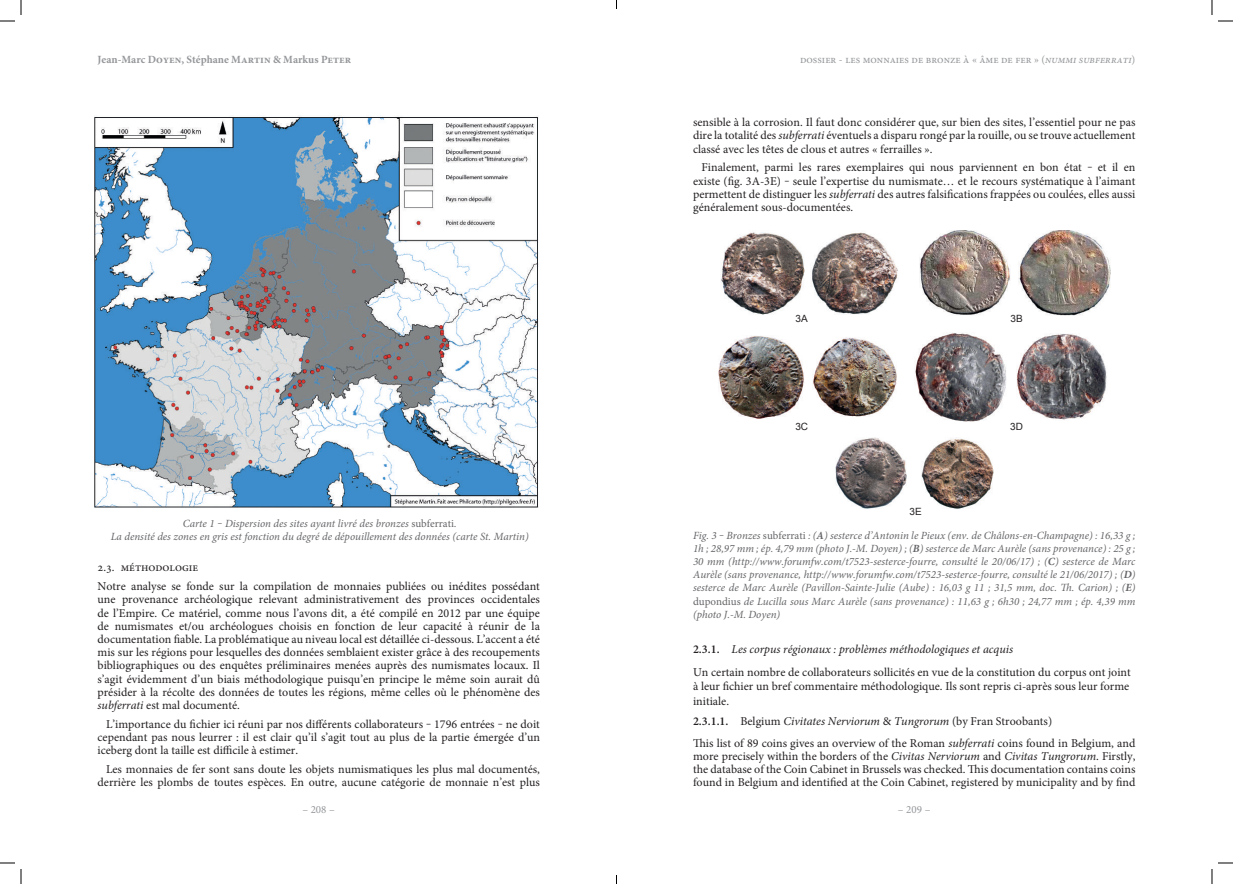
<style>
.page{position:relative;width:1233px;height:884px;background:#fff}
.page>*{position:absolute;margin:0;border:0;box-sizing:border-box;transform-origin:0 0}
.t1{font:12px/13.2px "Minion Pro";color:#231f20;text-align:justify}
.t2{font:italic 11px/13.2px "Minion Pro";color:#646568;text-align:center}
.t3{font:11px "Minion Pro";color:#949699}
.t4{font:700 11px "Minion Pro";color:#949699}
.t5{font:10px "Arial";color:#231f20}
.s1{font-style:italic}
.s2{font-style:normal}
.s3{font-weight:700}
.s4{font-weight:600}
</style>
<div class="page">
<img style="left:94px;top:117px;width:444px;height:390px">
<img style="left:720px;top:232px;width:85px;height:83px">
<img style="left:812px;top:232px;width:86px;height:82px">
<img style="left:919px;top:231px;width:91px;height:84px">
<img style="left:1019px;top:231px;width:91px;height:85px">
<img style="left:718px;top:336px;width:86px;height:82px">
<img style="left:813px;top:337px;width:83px;height:79px">
<img style="left:915px;top:333px;width:91px;height:89px">
<img style="left:1017px;top:334px;width:90px;height:86px">
<img style="left:835px;top:438px;width:71px;height:70px">
<img style="left:921px;top:439px;width:73px;height:70px">
<svg style="left:1218px;top:20px;width:15px;height:2px"></svg>
<svg style="left:1218px;top:862px;width:15px;height:2px"></svg>
<svg style="left:0;top:0;width:22px;height:22px"></svg>
<svg style="left:0;top:862px;width:22px;height:22px"></svg>
<svg style="left:1211px;top:0;width:1px;height:15px"></svg>
<svg style="left:1211px;top:869px;width:1px;height:15px"></svg>
<p class="t4" style="left:98px;top:52px;width:255px">Jean-Marc Doyen, Stéphane Martin &amp; Markus Peter</p>
<p class="t3" style="left:800px;top:52px;width:337px">Dossier - les monnaies de bronze à « âme de fer » (<span class="s1">nummi subferrati</span>)</p>
<p class="t1" style="left:693px;top:116px;width:444px">sensible à la corrosion. Il faut donc considérer que, sur bien des sites, l’essentiel pour ne pas dire la totalité des <span class="s1">subferrati</span> éventuels a disparu rongé par la rouille, ou se trouve actuellement classé avec les têtes de clous et autres « ferrailles ».</p>
<p class="t1" style="left:693px;top:161px;width:444px;text-indent:9px">Finalement, parmi les rares exemplaires qui nous parviennent en bon état ‒ et il en existe (fig. 3A-3E) ‒ seule l’expertise du numismate… et le recours systématique à l’aimant permettent de distinguer les <span class="s1">subferrati</span> des autres falsifications frappées ou coulées, elles aussi généralement sous-documentées.</p>
<p class="t5" style="left:795px;top:311px;width:14px">3A</p>
<p class="t5" style="left:1010px;top:311px;width:14px">3B</p>
<p class="t5" style="left:795px;top:420px;width:14px">3C</p>
<p class="t5" style="left:1010px;top:420px;width:14px">3D</p>
<p class="t5" style="left:909px;top:505px;width:14px">3E</p>
<p class="t2" style="left:111px;top:517px;width:419px">Carte 1 ‒ Dispersion des sites ayant livré des bronzes <span class="s2">subferrati</span>.<br>La densité des zones en gris est fonction du degré de dépouillement des données (carte St. Martin)</p>
<p class="t2" style="left:693px;top:528px;width:444px;text-align:justify">Fig. 3 ‒ Bronzes <span class="s2">subferrati</span> : (<span class="s3">A</span>) sesterce d’Antonin le Pieux (env. de Châlons-en-Champagne) : 16,33 g ; 1h ; 28,97 mm ; ép. 4,79 mm (photo J.-M. Doyen) ; (<span class="s3">B</span>) sesterce de Marc Aurèle (sans provenance) : 25 g ; 30 mm (http://www.forumfw.com/t7523-sesterce-fourre, consulté le 20/06/17) ; (<span class="s3">C</span>) sesterce de Marc Aurèle (sans provenance, http://www.forumfw.com/t7523-sesterce-fourre, consulté le 21/06/2017) ; (<span class="s3">D</span>) sesterce de Marc Aurèle (Pavillon-Sainte-Julie (Aube) : 16,03 g 11 ; 31,5 mm, doc. Th. Carion) ; (<span class="s3">E</span>) <span class="s2">dupondius</span> de Lucilla sous Marc Aurèle (sans provenance) : 11,63 g ; 6h30 ; 24,77 mm ; ép. 4,39 mm (photo J.-M. Doyen)</p>
<p class="t1" style="left:98px;top:558px;width:444px;line-height:18.9px">2.3. Méthodologie<br>Notre analyse se fonde sur la compilation de monnaies publiées ou inédites possédant</p>
<p class="t1" style="left:98px;top:593px;width:444px">une provenance archéologique relevant administrativement des provinces occidentales de l’Empire. Ce matériel, comme nous l’avons dit, a été compilé en 2012 par une équipe de numismates et/ou archéologues choisis en fonction de leur capacité à réunir de la documentation fiable. La problématique au niveau local est détaillée ci-dessous. L’accent a été mis sur les régions pour lesquelles des données semblaient exister grâce à des recoupements bibliographiques ou des enquêtes préliminaires menées auprès des numismates locaux. Il s’agit évidemment d’un biais méthodologique puisqu’en principe le même soin aurait dû présider à la récolte des données de toutes les régions, même celles où le phénomène des <span class="s1">subferrati</span> est mal documenté.</p>
<p class="t1" style="left:98px;top:718px;width:444px;text-indent:9px">L’importance du fichier ici réuni par nos différents collaborateurs ‒ 1796 entrées ‒ ne doit cependant pas nous leurrer : il est clair qu’il s’agit tout au plus de la partie émergée d’un iceberg dont la taille est difficile à estimer.</p>
<p class="t1" style="left:98px;top:763px;width:444px;text-align:right">Les monnaies de fer sont sans doute les objets numismatiques les plus mal documentés, derrière les plombs de toutes espèces. En outre, aucune catégorie de monnaie n’est plus</p>
<p class="t1" style="left:693px;top:638px;width:439px;line-height:22.9px"><span class="s4">2.3.1.</span> <span class="s1">Les corpus régionaux : problèmes méthodologiques et acquis<br></span>Un certain nombre de collaborateurs sollicités en vue de la constitution du corpus ont joint</p>
<p class="t1" style="left:693px;top:679px;width:438px;line-height:14.4px">à leur fichier un bref commentaire méthodologique. Ils sont repris ci-après sous leur forme initiale.</p>
<p class="t1" style="left:693px;top:710px;width:444px;line-height:21.7px"><span class="s4">2.3.1.1.</span> Belgium <span class="s1">Civitates Nerviorum</span> &amp; <span class="s1">Tungrorum</span> (by Fran Stroobants)<br>This list of 89 coins gives an overview of the Roman <span class="s1">subferrati</span> coins found in Belgium, and</p>
<p class="t1" style="left:693px;top:750px;width:444px">more precisely within the borders of the <span class="s1">Civitas Nerviorum</span> and <span class="s1">Civitas Tungrorum</span>. Firstly, the database of the Coin Cabinet in Brussels was checked. This documentation contains coins found in Belgium and identified at the Coin Cabinet, registered by municipality and by find</p>
<p class="t3" style="left:302px;top:802px;width:34px">– 208 –</p>
<p class="t3" style="left:898px;top:802px;width:34px">– 209 –</p>
</div>
